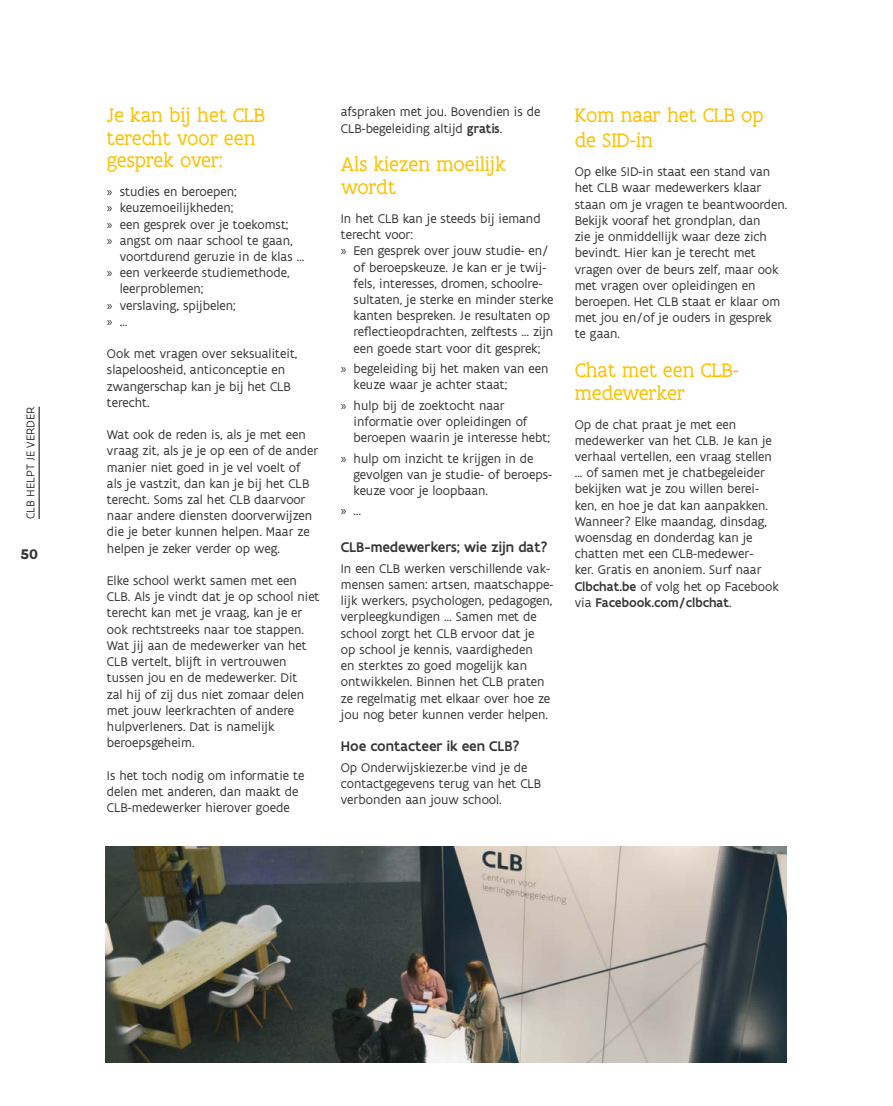
<style>
.page{position:relative;width:893px;height:1106px;background:#fff}
.page>*{position:absolute;margin:0;border:0;box-sizing:border-box;transform-origin:0 0}
.t1{font:21px/22.5px "Flanders Art Serif";color:#fdc100}
.t2{font:500 15px "Flanders Art Sans";color:#373636}
.t3{font:700 15px "Flanders Art Serif";color:#373636}
.t4{font:13.5px/16.2px "Flanders Art Sans";color:#373636}
.t5{font:13.5px "Myriad Pro";color:#373636}
.t6{font:300 12px "Flanders Art Sans";letter-spacing:.005em;color:#000}
.s1{font-family:"Myriad Pro"}
.s2{font-family:"Flanders Art Sans"}
.s3{font-weight:500}
</style>
<div class="page">
<img style="left:106px;top:847px;width:680px;height:215px">
<hr style="left:39px;top:406px;width:1px;height:113px;background:#000">
<p class="t6" style="left:23px;top:519px;width:114px;rotate:-90deg">CLB HELPT JE VERDER</p>
<p class="t3" style="left:21px;top:544px;width:19px">50</p>
<h1 class="t1" style="left:107px;top:105px;width:160px">Je kan bij het CLB terecht voor een gesprek over:</h1>
<p class="t4" style="left:107px;top:184px;width:131px"><span class="s1">»</span> studies en beroepen;</p>
<p class="t4" style="left:107px;top:200px;width:128px"><span class="s1">»</span> keuzemoeilijkheden;</p>
<p class="t4" style="left:107px;top:216px;width:183px"><span class="s1">»</span> een gesprek over je toekomst;</p>
<p class="t4" style="left:107px;top:232px;width:187px"><span class="s1">»</span> angst om naar school te gaan,</p>
<p class="t4" style="left:120px;top:249px;width:186px">voortdurend geruzie in de klas …</p>
<p class="t4" style="left:107px;top:265px;width:184px"><span class="s1">»</span> een verkeerde studiemethode,</p>
<p class="t4" style="left:120px;top:281px;width:85px">leerproblemen;</p>
<p class="t4" style="left:107px;top:297px;width:130px"><span class="s1">»</span> verslaving, spijbelen;</p>
<p class="t5" style="left:107px;top:313px;width:22px">» <span class="s2">…</span></p>
<p class="t4" style="left:107px;top:346px;width:192px">Ook met vragen over seksualiteit, slapeloosheid, anticonceptie en zwangerschap kan je bij het CLB terecht.</p>
<p class="t4" style="left:107px;top:427px;width:213px">Wat ook de reden is, als je met een vraag zit, als je je op een of de ander manier niet goed in je vel voelt of als je vastzit, dan kan je bij het CLB terecht. Soms zal het CLB daarvoor naar andere diensten doorverwijzen die je beter kunnen helpen. Maar ze helpen je zeker verder op weg.</p>
<p class="t4" style="left:107px;top:573px;width:214px">Elke school werkt samen met een<br>CLB. Als je vindt dat je op school niet terecht kan met je vraag, kan je er ook rechtstreeks naar toe stappen.<br>Wat jij aan de medewerker van het<br>CLB vertelt, blijft in vertrouwen tussen jou en de medewerker. Dit<br>zal hij of zij dus niet zomaar delen met jouw leerkrachten of andere hulpverleners. Dat is namelijk beroepsgeheim.</p>
<p class="t4" style="left:107px;top:767px;width:199px">Is het toch nodig om informatie te delen met anderen, dan maakt de<br>CLB-medewerker hierover goede</p>
<p class="t4" style="left:341px;top:104px;width:201px">afspraken met jou. Bovendien is de<br>CLB-begeleiding altijd <span class="s3">gratis</span>.</p>
<h1 class="t1" style="left:341px;top:154px;width:167px">Als kiezen moeilijk wordt</h1>
<p class="t4" style="left:341px;top:211px;width:201px">In het CLB kan je steeds bij iemand</p>
<p class="t4" style="left:341px;top:227px;width:74px">terecht voor:</p>
<p class="t4" style="left:341px;top:243px;width:209px"><span class="s1">»</span> Een gesprek over jouw studie- en/</p>
<p class="t4" style="left:354px;top:259px;width:194px">of beroepskeuze. Je kan er je twij-</p>
<p class="t4" style="left:354px;top:275px;width:190px">fels, interesses, dromen, schoolre-</p>
<p class="t4" style="left:354px;top:292px;width:201px">sultaten, je sterke en minder sterke</p>
<p class="t4" style="left:354px;top:308px;width:198px">kanten bespreken. Je resultaten op</p>
<p class="t4" style="left:354px;top:324px;width:201px">reflectieopdrachten, zelftests … zijn</p>
<p class="t4" style="left:354px;top:340px;width:188px">een goede start voor dit gesprek;</p>
<p class="t4" style="left:354px;top:361px;width:196px;text-indent:-13px"><span class="s1">»</span> begeleiding bij het maken van een keuze waar je achter staat;</p>
<p class="t4" style="left:354px;top:397px;width:198px;text-indent:-13px"><span class="s1">»</span> hulp bij de zoektocht naar informatie over opleidingen of beroepen waarin je interesse hebt;</p>
<p class="t4" style="left:354px;top:450px;width:200px;text-indent:-13px"><span class="s1">»</span> hulp om inzicht te krijgen in de gevolgen van je studie- of beroeps&shy;keuze voor je loopbaan.</p>
<p class="t5" style="left:341px;top:502px;width:22px">» <span class="s2">…</span></p>
<p class="t2" style="left:341px;top:538px;width:208px">CLB-medewerkers; wie zijn dat?</p>
<p class="t4" style="left:341px;top:560px;width:214px">In een CLB werken verschillende vak&shy;mensen samen: artsen, maatschappe&shy;lijk werkers, psychologen, pedagogen, verpleegkundigen … Samen met de school zorgt het CLB ervoor dat je<br>op school je kennis, vaardigheden<br>en sterktes zo goed mogelijk kan ontwikkelen. Binnen het CLB praten ze regelmatig met elkaar over hoe ze jou nog beter kunnen verder helpen.</p>
<p class="t2" style="left:341px;top:737px;width:180px">Hoe contacteer ik een CLB?</p>
<p class="t4" style="left:341px;top:759px;width:202px">Op Onderwijskiezer.be vind je de contactgegevens terug van het CLB verbonden aan jouw school.</p>
<h1 class="t1" style="left:575px;top:103px;width:191px;line-height:25.2px">Kom naar het CLB op de SID-in</h1>
<p class="t4" style="left:575px;top:164px;width:214px">Op elke SID-in staat een stand van het CLB waar medewerkers klaar staan om je vragen te beantwoorden.<br>Bekijk vooraf het grondplan, dan<br>zie je onmiddellijk waar deze zich bevindt. Hier kan je terecht met vragen over de beurs zelf, maar ook met vragen over opleidingen en beroepen. Het CLB staat er klaar om met jou en/of je ouders in gesprek<br>te gaan.</p>
<h1 class="t1" style="left:575px;top:359px;width:166px">Chat met een CLB&shy;medewerker</h1>
<p class="t4" style="left:575px;top:416px;width:205px">Op de chat praat je met een medewerker van het CLB. Je kan je verhaal vertellen, een vraag stellen … of samen met je chatbegeleider bekijken wat je zou willen berei&shy;ken, en hoe je dat kan aanpakken.<br>Wanneer? Elke maandag, dinsdag, woensdag en donderdag kan je chatten met een CLB-medewer-<br>ker. Gratis en anoniem. Surf naar<br><span class="s3">Clbchat.be</span> of volg het op Facebook via <span class="s3">Facebook.com/clbchat</span>.</p>
</div>
